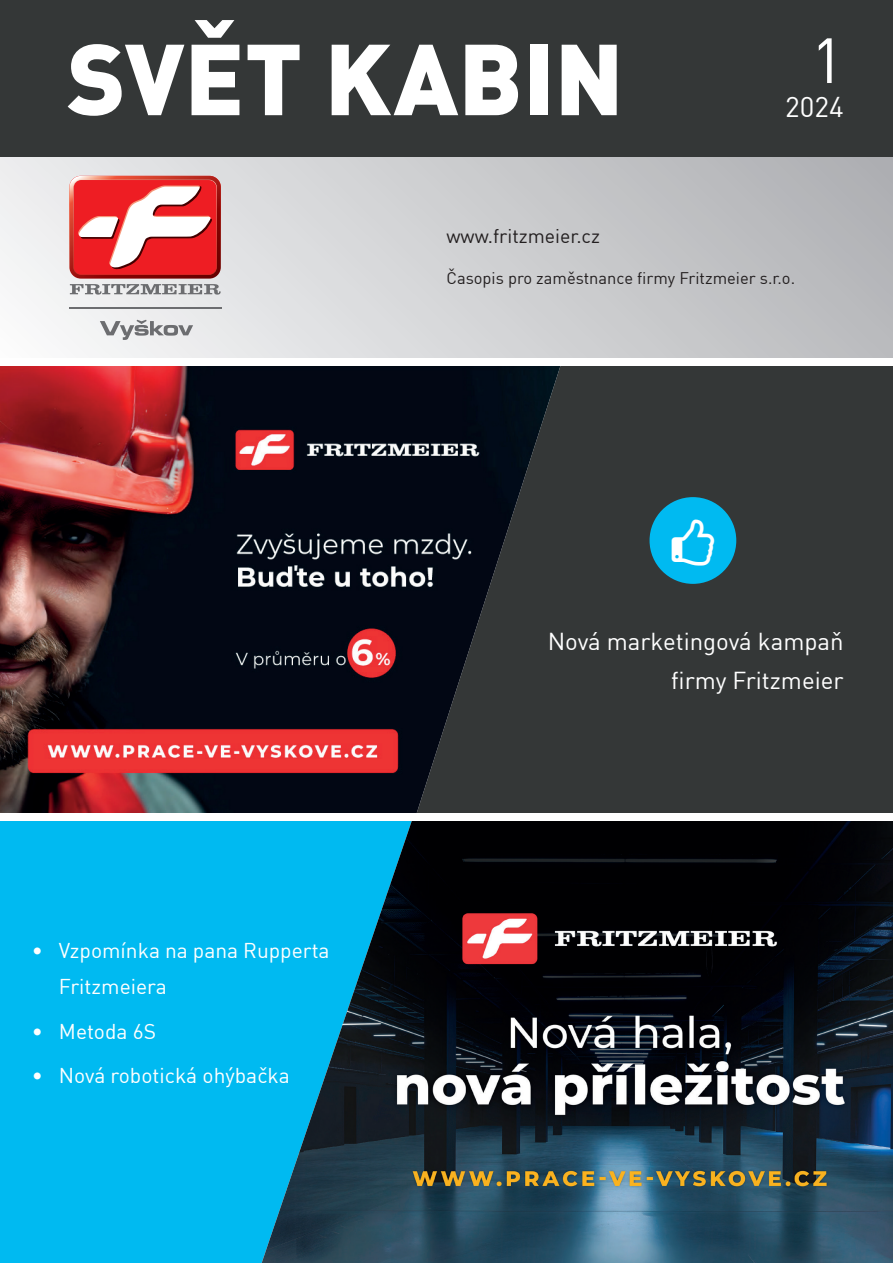
<style>
.page{position:relative;width:893px;height:1263px;background:#fff}
.page>*{position:absolute;margin:0;border:0;box-sizing:border-box;transform-origin:0 0}
.t1{font:900 99px "DIN Pro";color:#fff}
.t2{font:62.7px "DIN Pro";color:#fff}
.t3{font:28.05px "DIN Pro";color:#fff}
.t4{font:24px/39px "DIN Pro";color:#fff;text-align:right}
.t5{font:21px/36px "DIN Pro";color:#fff}
.t6{font:19.5px "DIN Pro";color:#231f20}
.t7{font:16.5px "DIN Pro";color:#231f20}
</style>
<div class="page">
<div style="left:0;top:0;width:893px;height:157px;background:#343737"></div>
<div style="left:0;top:363px;width:893px;height:450px;background:#343737"></div>
<div style="left:0;top:819px;width:893px;height:444px;background:#00baf1"></div>
<div style="left:0;top:157px;width:893px;height:201px;background:linear-gradient(to right,#f4f4f5,#b2b3b7)"></div>
<hr style="left:69px;top:307px;width:152px;height:1px;background:#6c6d70">
<svg style="left:100px;top:320px;width:93px;height:20px"></svg>
<img style="left:69px;top:176px;width:152px;height:103px">
<svg style="left:70px;top:284px;width:151px;height:11px;background:#abacae"></svg>
<div style="left:74px;top:180px;width:142px;height:95px;background:#ee1d23;border-radius:8px"></div>
<svg style="left:78px;top:185px;width:134px;height:85px"></svg>
<div style="left:649px;top:497px;width:87px;height:87px;background:#00baf1;border-radius:50%"></div>
<img style="left:0;top:366px;width:560px;height:447px">
<img style="left:262px;top:820px;width:631px;height:443px">
<div style="left:0;top:358px;width:893px;height:8px;background:#fff"></div>
<div style="left:0;top:813px;width:893px;height:7px;background:#fff"></div>
<h1 class="t1" style="left:67px;top:-6px;width:558px">SVĚT KABIN</h1>
<h2 class="t2" style="left:811px;top:21px;width:34px">1</h2>
<h3 class="t3" style="left:785px;top:89px;width:60px">2024</h3>
<p class="t6" style="left:446px;top:223px;width:155px">www.fritzmeier.cz</p>
<p class="t7" style="left:446px;top:267px;width:350px">Časopis pro zaměstnance firmy Fritzmeier s.r.o.</p>
<p class="t5" style="left:59px;top:932px;width:272px;text-indent:-27px">• Vzpomínka na pana Rupperta<br>Fritzmeiera</p>
<p class="t5" style="left:32px;top:1013px;width:126px">• Metoda 6S</p>
<p class="t5" style="left:32px;top:1057px;width:260px">• Nová robotická ohýbačka</p>
<p class="t4" style="left:548px;top:621px;width:297px">Nová marketingová kampaň firmy Fritzmeier</p>
</div>
